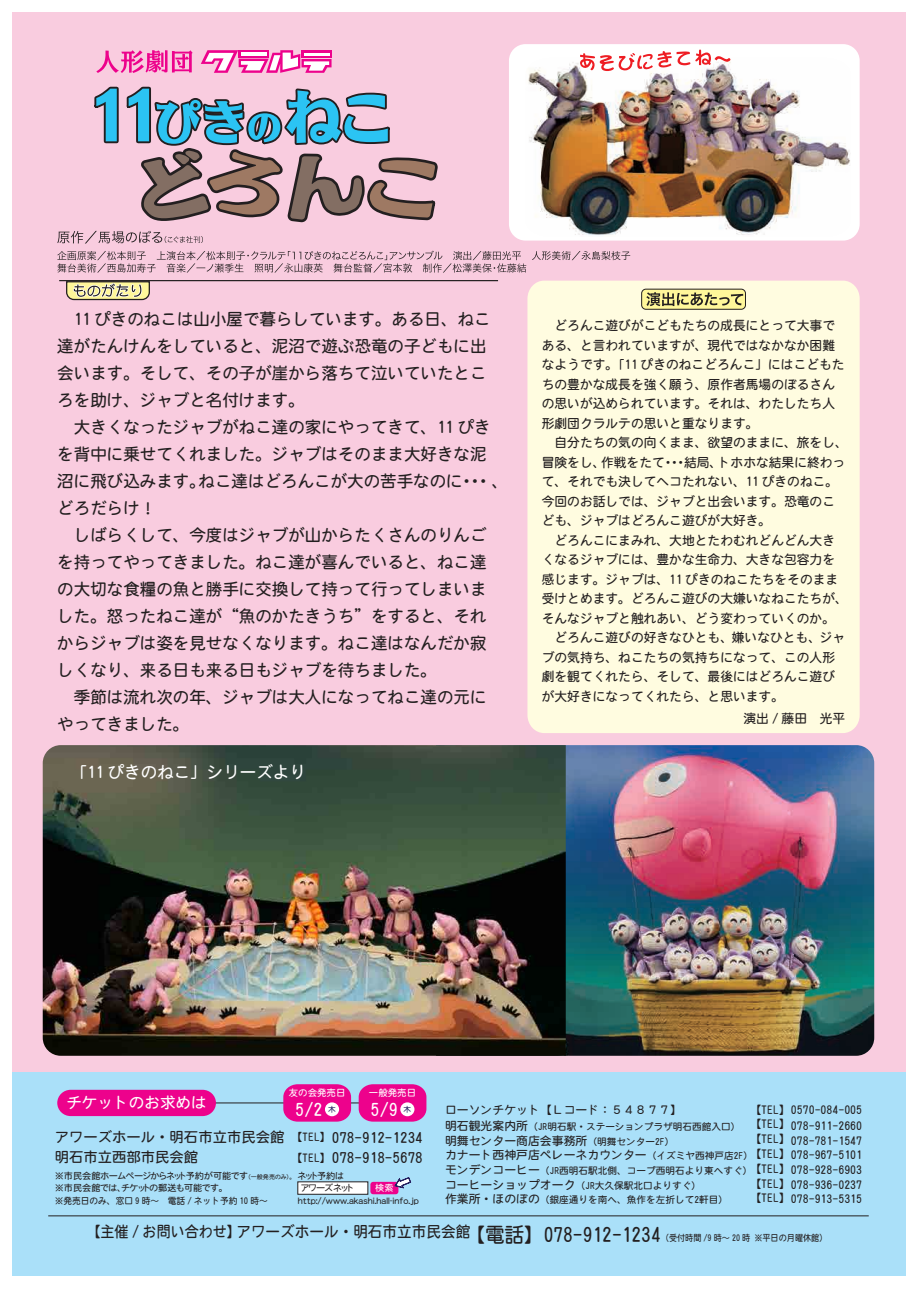
<style>
.page{position:relative;width:919px;height:1289px;background:#fff}
.page>*{position:absolute;margin:0;border:0;box-sizing:border-box;transform-origin:0 0}
.t1{font:17.7px "DFHS Maru Gothic W4 WIN RKSJ H";color:#fff}
.t2{font:16.5px/27px "DFHS Maru Gothic W4 WIN RKSJ H";color:#231f20}
.t3{font:16.5px "DFHS Maru Gothic W4 WIN RKSJ H";color:#fff}
.t4{font:15.3px "DFHS Maru Gothic W4 WIN RKSJ H";color:#fff}
.t5{font:15.15px "DFHS Maru Gothic W4 WIN RKSJ H";color:#231f20;scale:.92 1}
.t6{font:14.7px "DFHS Maru Gothic W4 WIN RKSJ H";color:#231f20}
.t7{font:14.1px/20px "DFHS Maru Gothic W4 WIN RKSJ H";color:#231f20}
.t8{font:12.75px/19.5px "DFHS Maru Gothic W4 WIN RKSJ H";color:#231f20}
.t9{font:11.55px/14.9px "DFHS Maru Gothic W4 WIN RKSJ H";color:#231f20}
.t10{font:9.45px/14.9px "DFHS Maru Gothic W4 WIN RKSJ H";color:#231f20}
.t11{font:9.3px "DFHS Maru Gothic W4 WIN RKSJ H";color:#fff}
.t12{font:9px "DFHS Maru Gothic W4 WING RKSJ H";color:#231f20}
.t13{font:9px "DFHS Maru Gothic W4 WIN RKSJ H";color:#231f20}
.t14{font:9px "DFHS Maru Gothic W4 WING RKSJ H";color:#fff}
.t15{font:8.85px "DFHS Maru Gothic W4 WIN RKSJ H";color:#231f20;scale:.91 1}
.t16{font:8.7px "DFHS Maru Gothic W4 WING RKSJ H";color:#231f20}
.t17{font:7.5px "DFHS Maru Gothic W4 WIN RKSJ H";color:#252161}
.s1{font-size:11.55px}
.s2{font-size:9.45px}
.s3{font-size:11.4px}
.s4{font-size:14.7px}
.s5{font-size:6px}
.s6{font-size:20.4px}
</style>
<div class="page">
<div style="left:13px;top:13px;width:893px;height:1263px;background:#f9ccdf"></div>
<div style="left:13px;top:1072px;width:893px;height:204px;background:#aae0f9"></div>
<img style="left:565px;top:745px;width:309px;height:310px">
<img style="left:43px;top:745px;width:522px;height:310px">
<svg style="left:532px;top:251px;width:98px;height:9px"></svg>
<svg style="left:57px;top:251px;width:469px;height:21px"></svg>
<svg style="left:65px;top:281px;width:86px;height:20px;background:#c0b78c"></svg>
<hr style="left:59px;top:280px;width:439px;height:1px;background:#231f20">
<div style="left:527px;top:280px;width:332px;height:453px;background:#fffce0;border-radius:17px"></div>
<div style="left:641px;top:289px;width:104px;height:20px;background:#fff79a;border-radius:4px"></div>
<div style="left:641px;top:289px;width:104px;height:20px;border:1px solid #231f20;border-radius:4px"></div>
<svg style="left:646px;top:292px;width:97px;height:14px"></svg>
<svg style="left:57px;top:86px;width:381px;height:157px"></svg>
<svg style="left:96px;top:50px;width:97px;height:23px"></svg>
<svg style="left:201px;top:50px;width:130px;height:23px"></svg>
<div style="left:509px;top:44px;width:350px;height:196px;background:#fff;border-radius:17px"></div>
<img style="left:528px;top:58px;width:322px;height:177px">
<svg style="left:580px;top:50px;width:150px;height:21px"></svg>
<div style="left:297px;top:1181px;width:71px;height:13px;background:#fff"></div>
<div style="left:370px;top:1181px;width:28px;height:13px;background:#ed028c;border-radius:3px"></div>
<svg style="left:394px;top:1177px;width:17px;height:11px"></svg>
<hr style="left:106px;top:1102px;width:263px;height:1px;background:#231f20">
<div style="left:57px;top:1089px;width:159px;height:27px;background:#ed028c;border-radius:13px"></div>
<svg style="left:283px;top:1084px;width:68px;height:37px;background:#e81294"></svg>
<div style="left:325px;top:1102px;width:14px;height:14px;background:#fff;border-radius:50%"></div>
<svg style="left:358px;top:1084px;width:68px;height:37px;background:#e71394"></svg>
<div style="left:400px;top:1102px;width:14px;height:14px;background:#fff;border-radius:50%"></div>
<hr style="left:48px;top:1215px;width:820px;height:1px;background:#231f20">
<p class="t2" style="left:57px;top:305px;width:452px">　11 ぴきのねこは山小屋で暮らしています。ある日、ねこ達がたんけんをしていると、泥沼で遊ぶ恐竜の子どもに出<br>会います。そして、その子が崖から落ちて泣いていたとこ<br>ろを助け、ジャブと名付けます。<br>　大きくなったジャブがねこ達の家にやってきて、11 ぴきを背中に乗せてくれました。ジャブはそのまま大好きな泥<br>沼に飛び込みます。ねこ達はどろんこが大の苦手なのに・・・、どろだらけ！<br>　しばらくして、今度はジャブが山からたくさんのりんご<br>を持ってやってきました。ねこ達が喜んでいると、ねこ達<br>の大切な食糧の魚と勝手に交換して持って行ってしまいま<br>した。怒ったねこ達が“魚のかたきうち”をすると、それ<br>からジャブは姿を見せなくなります。ねこ達はなんだか寂<br>しくなり、来る日も来る日もジャブを待ちました。<br>　季節は流れ次の年、ジャブは大人になってねこ達の元に<br>やってきました。</p>
<p class="t8" style="left:541px;top:316px;width:307px">　どろんこ遊びがこどもたちの成長にとって大事である、と言われていますが、現代ではなかなか困難なようです。「11 ぴきのねこどろんこ」にはこどもたちの豊かな成長を強く願う、原作者馬場のぼるさんの思いが込められています。それは、わたしたち人形劇団クラルテの思いと重なります。<br>　自分たちの気の向くまま、欲望のままに、旅をし、冒険をし、作戦をたて・・・結局、トホホな結果に終わって、それでも決してヘコたれない、11 ぴきのねこ。今回のお話しでは、ジャブと出会います。恐竜のこども、ジャブはどろんこ遊びが大好き。<br>　どろんこにまみれ、大地とたわむれどんどん大きくなるジャブには、豊かな生命力、大きな包容力を感じます。ジャブは、11 ぴきのねこたちをそのまま受けとめます。どろんこ遊びの大嫌いなねこたちが、そんなジャブと触れあい、どう変わっていくのか。　どろんこ遊びの好きなひとも、嫌いなひとも、ジャブの気持ち、ねこたちの気持ちになって、この人形劇を観てくれたら、そして、最後にはどろんこ遊びが大好きになってくれたら、と思います。</p>
<p class="t8" style="left:743px;top:708px;width:103px">演出 / 藤田　光平</p>
<p class="t3" style="left:71px;top:764px;width:237px">「11 ぴきのねこ」シリーズより</p>
<p class="t11" style="left:289px;top:1087px;width:58px">友の会発売日</p>
<p class="t4" style="left:66px;top:1095px;width:142px">チケットのお求めは</p>
<h1 class="t1" style="left:295px;top:1100px;width:29px">5/2</h1>
<p class="t17" style="left:328px;top:1105px;width:9px">木</p>
<p class="t11" style="left:369px;top:1087px;width:49px">一般発売日</p>
<h1 class="t1" style="left:370px;top:1100px;width:29px">5/9</h1>
<p class="t17" style="left:403px;top:1105px;width:9px">木</p>
<p class="t9" style="left:445px;top:1102px;width:239px">ローソンチケット【Ｌコード：５４８７７】</p>
<p class="t9" style="left:749px;top:1102px;width:114px">【TEL】0570-084-005</p>
<p class="t9" style="left:749px;top:1118px;width:114px">【TEL】078-911-2660</p>
<p class="t10" style="left:445px;top:1118px;width:297px"><span class="s1">明石観光案内所</span>（JR明石駅・ステーションプラザ明石西館入口）</p>
<p class="t9" style="left:445px;top:1132px;width:309px">明舞センター商店会事務所<span class="s2">（明舞センター2F）<br></span>カナート西神戸店ペレーネカウンター<span class="s2">（イズミヤ西神戸店2F）</span></p>
<p class="t10" style="left:445px;top:1163px;width:309px"><span class="s1">モンデンコーヒー</span>（JR西明石駅北側、コープ西明石より東へすぐ）<span class="s1">コーヒーショップオーク</span>（JR大久保駅北口よりすぐ）</p>
<p class="t7" style="left:55px;top:1126px;width:369px">アワーズホール・明石市立市民会館<span class="s3">【TEL】</span><span class="s4">078-912-1234</span>明石市立西部市民会館</p>
<p class="t9" style="left:749px;top:1132px;width:114px;text-align:justify">【TEL】078-781-1547【TEL】078-967-5101【TEL】078-928-6903【TEL】078-936-0237</p>
<p class="t6" style="left:290px;top:1149px;width:134px"><span class="s1">【TEL】</span>078-918-5678</p>
<p class="t12" style="left:55px;top:1171px;width:239px">※市民会館ホームページからネット予約が可能です<span class="s5">（一般発売のみ）。</span></p>
<p class="t12" style="left:298px;top:1171px;width:47px">ネット予約は</p>
<p class="t12" style="left:301px;top:1183px;width:53px">アワーズネット</p>
<p class="t14" style="left:375px;top:1183px;width:20px">検索</p>
<p class="t12" style="left:55px;top:1183px;width:170px">※市民会館では、チケットの郵送も可能です。</p>
<p class="t13" style="left:55px;top:1195px;width:214px">※発売日のみ、窓口 9 時～　電話 / ネット予約 10 時～</p>
<p class="t9" style="left:749px;top:1191px;width:114px">【TEL】078-913-5315</p>
<p class="t10" style="left:445px;top:1191px;width:284px"><span class="s1">作業所・ほのぼの</span>（銀座通りを南へ、魚作を左折して2軒目）</p>
<p class="t16" style="left:298px;top:1195px;width:122px">http://www.akashi.hall-info.jp</p>
<p class="t5" style="left:86px;top:1224px;width:625px">【主催 / お問い合わせ】アワーズホール・明石市立市民会館<span class="s6">【電話】078-912-1234</span></p>
<p class="t15" style="left:660px;top:1232px;width:185px">（受付時間 /9 時～ 20 時 ※平日の月曜休館）</p>
</div>
